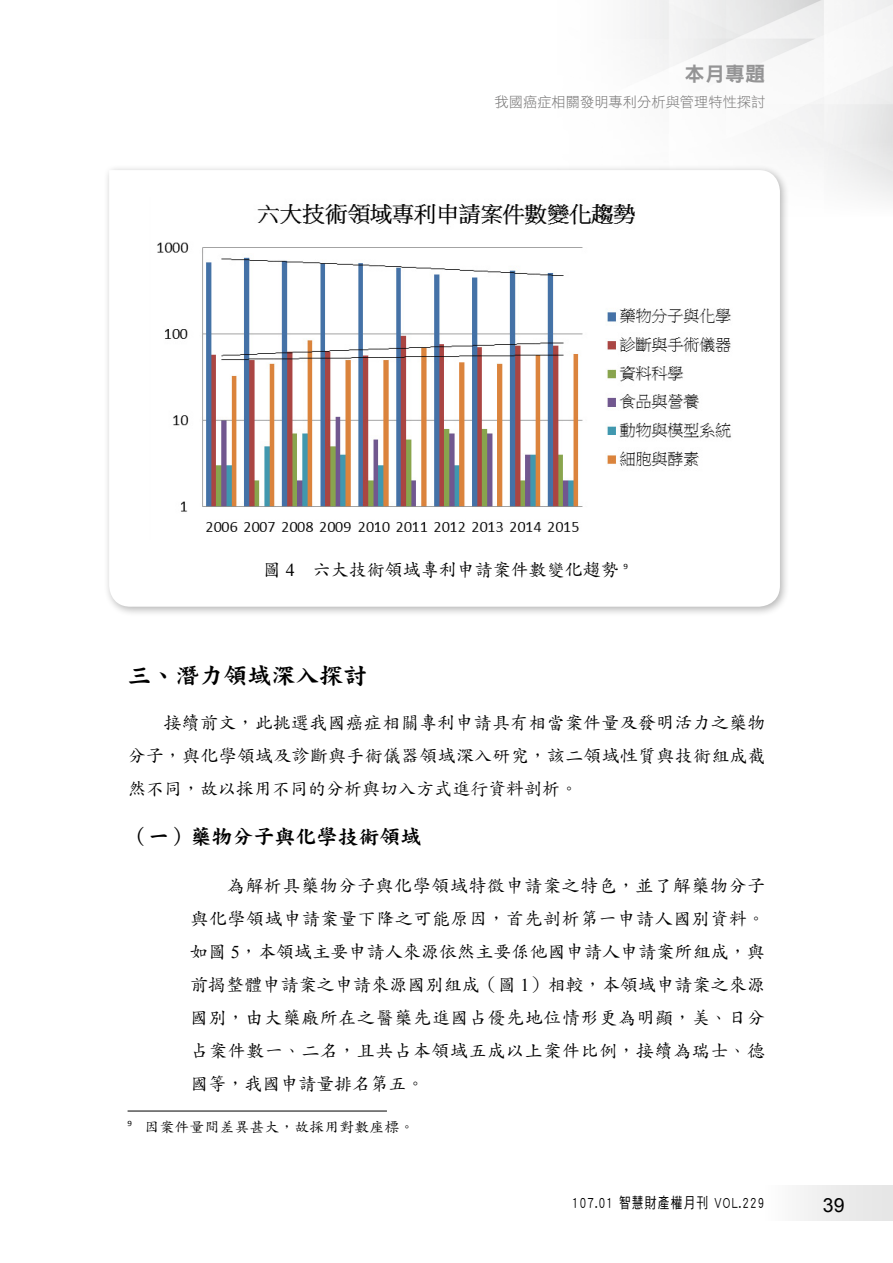
<style>
.page{position:relative;width:893px;height:1263px;background:#fff}
.page>*{position:absolute;margin:0;border:0;box-sizing:border-box;transform-origin:0 0}
.t1{font:24px "DF Kai Shu Std W9";color:#000}
.t2{font:21px "DF Kai Shu Std W9";color:#000}
.t3{font:20.25px "DF Hei Std W9";color:#949495}
.t4{font:19.5px "Arial";color:#000}
.t5{font:18px/33px "DF Kai Shu Std W5";letter-spacing:.015em;color:#000;text-align:justify}
.t6{font:15px "DF Hei Std W5";letter-spacing:.1em;color:#000;scale:.78 1}
.t7{font:14.25px "DF Hei Std W3";color:#727171}
.t8{font:14.25px "DF Kai Shu Std W5";color:#000;scale:1.05 1}
.s1{font-family:"Times New Roman"}
</style>
<div class="page">
<div style="left:765px;top:1185px;width:128px;height:36px;background:linear-gradient(to right,#fcfcfc,#e3e3e3)"></div>
<div style="left:103px;top:164px;width:687px;height:453px;background:#000;opacity:.3"></div>
<svg style="left:109px;top:170px;width:671px;height:437px"></svg>
<img style="left:149px;top:197px;width:593px;height:343px">
<hr style="left:128px;top:1110px;width:259px;height:1px;background:#000">
<p class="t3" style="left:684px;top:63px;width:82px">本月專題</p>
<p class="t7" style="left:495px;top:94px;width:272px">我國癌症相關發明專利分析與管理特性探討</p>
<p class="t5" style="left:263px;top:553px;width:366px">圖 <span class="s1">4</span> 六大技術領域專利申請案件數變化趨勢 <sup>9</sup></p>
<h1 class="t1" style="left:128px;top:662px;width:241px">三、潛力領域深入探討</h1>
<p class="t5" style="left:128px;top:706px;width:640px;text-indent:36px">接續前文，此挑選我國癌症相關專利申請具有相當案件量及發明活力之藥物分子，與化學領域及診斷與手術儀器領域深入研究，該二領域性質與技術組成截然不同，故以採用不同的分析與切入方式進行資料剖析。</p>
<p class="t2" style="left:128px;top:825px;width:295px">（一）藥物分子與化學技術領域</p>
<p class="t5" style="left:190px;top:868px;width:577px;text-indent:37px">為解析具藥物分子與化學領域特徵申請案之特色，並了解藥物分子與化學領域申請案量下降之可能原因，首先剖析第一申請人國別資料。如圖 <span class="s1">5</span>，本領域主要申請人來源依然主要係他國申請人申請案所組成，與前揭整體申請案之申請來源國別組成（圖 <span class="s1">1</span>）相較，本領域申請案之來源國別，由大藥廠所在之醫藥先進國占優先地位情形更為明顯，美、日分占案件數一、二名，且共占本領域五成以上案件比例，接續為瑞士、德國等，我國申請量排名第五。</p>
<p class="t8" style="left:128px;top:1119px;width:275px"><sup>9</sup> 因案件量間差異甚大，故採用對數座標。</p>
<p class="t6" style="left:572px;top:1194px;width:248px">107.01 智慧財產權月刊 VOL.229</p>
<p class="t4" style="left:823px;top:1192px;width:23px">39</p>
</div>
